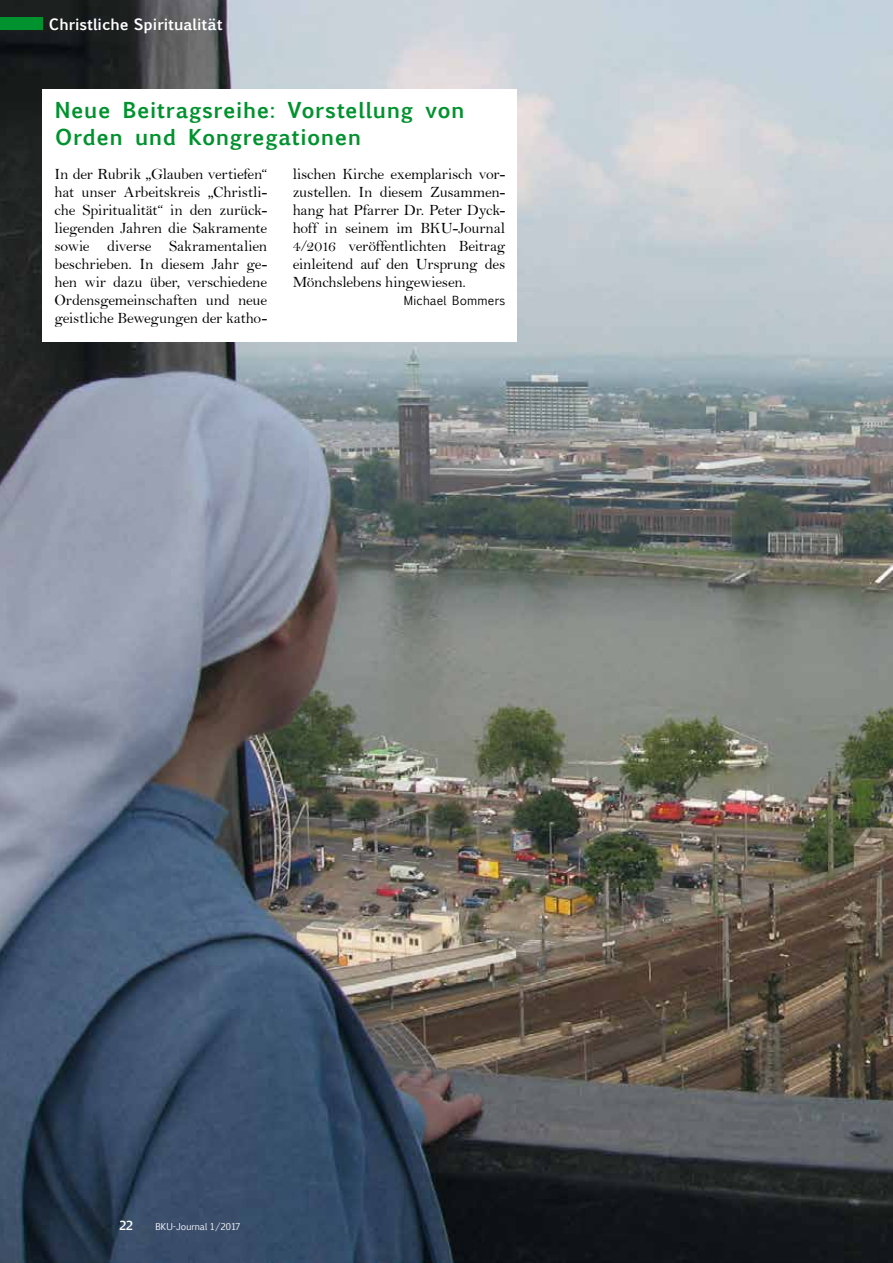
<style>
.page{position:relative;width:893px;height:1263px;background:#fff}
.page>*{position:absolute;margin:0;border:0;box-sizing:border-box;transform-origin:0 0}
.t1{font:700 21px/27px "Euphemia UCAS";letter-spacing:.025em;color:#00922e}
.t2{font:15.75px/18px "Bell";letter-spacing:-.015em;color:#000;text-align:justify}
.t3{font:700 15px "Euphemia UCAS";color:#fff}
.t4{font:12px "Euphemia CAS";letter-spacing:.015em;color:#000}
.t5{font:700 12px "Euphemia UCAS";color:#fff}
.t6{font:9px "Euphemia CAS";color:#fff}
</style>
<div class="page">
<img style="left:0;top:0;width:893px;height:1263px">
<div style="left:43px;top:89px;width:474px;height:252px;background:#fff"></div>
<div style="left:0;top:17px;width:43px;height:13px;background:#00922e"></div>
<p class="t3" style="left:49px;top:13px;width:175px">Christliche Spiritualität</p>
<h1 class="t1" style="left:55px;top:97px;width:411px">Neue Beitragsreihe: Vorstellung von<br>Orden und Kongregationen</h1>
<p class="t2" style="left:55px;top:165px;width:214px">In der Rubrik „Glauben vertiefen“ hat unser Arbeitskreis „Christli&shy;che Spiritualität“ in den zurück&shy;liegenden Jahren die Sakramente sowie diverse Sakramentalien beschrieben. In diesem Jahr ge&shy;hen wir dazu über, verschiedene Ordensgemeinschaften und neue geistliche Bewegungen der katho-</p>
<p class="t2" style="left:293px;top:165px;width:214px">lischen Kirche exemplarisch vor&shy;zustellen. In diesem Zusammen&shy;hang hat Pfarrer Dr. Peter Dyck&shy;hoff in seinem im BKU-Journal 4/2016 veröffentlichten Beitrag einleitend auf den Ursprung des Mönchslebens hingewiesen.</p>
<p class="t4" style="left:404px;top:292px;width:103px">Michael Bommers</p>
<p class="t5" style="left:119px;top:1216px;width:15px">22</p>
<p class="t6" style="left:155px;top:1220px;width:87px">BKU-Journal 1/2017</p>
</div>
